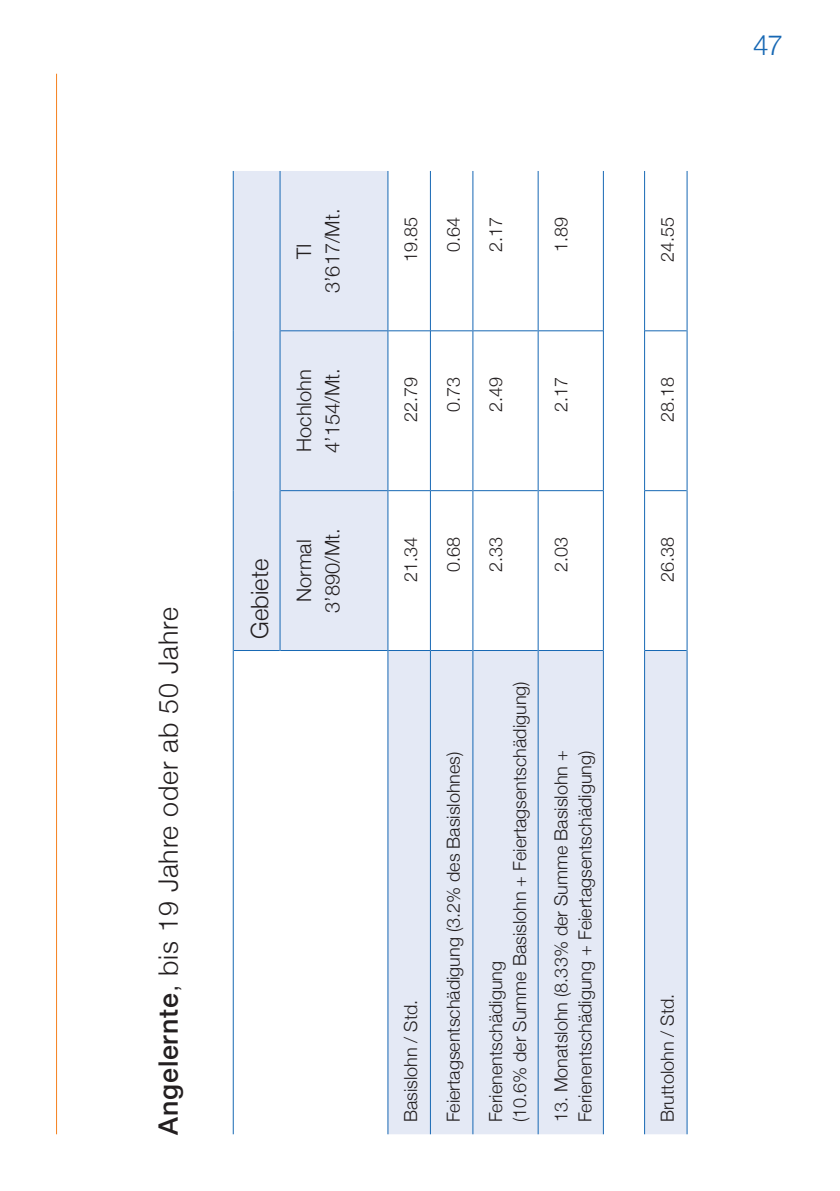
<style>
.page{position:relative;width:840px;height:1191px;background:#fff}
.page>*{position:absolute;margin:0;border:0;box-sizing:border-box;transform-origin:0 0}
.t1{font:300 28px "Helvetica Neue";color:#1768b4}
.t2{font:300 26.8px "Helvetica Neue";letter-spacing:.03em;color:#231f20}
.t3{font:300 23.8px "Helvetica Neue";color:#231f20}
.t4{font:300 20px/28px "Helvetica Neue";color:#231f20;text-align:center}
.t5{font:300 18px/24px "Helvetica Neue";color:#231f20}
.s1{font-weight:500}
</style>
<div class="page">
<hr style="left:56px;top:74px;width:1px;height:1060px;background:#f58220">
<svg style="left:234px;top:171px;width:452px;height:963px"></svg>
<hr style="left:233px;top:650px;width:1px;height:484px;background:#1768b4">
<hr style="left:233px;top:490px;width:1px;height:160px;background:#1768b4">
<hr style="left:233px;top:650px;width:46px;height:1px;background:#1768b4">
<hr style="left:233px;top:331px;width:1px;height:159px;background:#1768b4">
<hr style="left:233px;top:171px;width:1px;height:160px;background:#1768b4">
<hr style="left:279px;top:490px;width:1px;height:161px;background:#1768b4">
<hr style="left:280px;top:650px;width:107px;height:1px;background:#1768b4">
<hr style="left:279px;top:331px;width:1px;height:159px;background:#1768b4">
<hr style="left:279px;top:171px;width:1px;height:160px;background:#1768b4">
<hr style="left:280px;top:330px;width:107px;height:1px;background:#1768b4">
<hr style="left:280px;top:490px;width:107px;height:1px;background:#1768b4">
<hr style="left:387px;top:650px;width:1px;height:484px;background:#1768b4">
<hr style="left:387px;top:490px;width:1px;height:160px;background:#1768b4">
<hr style="left:387px;top:331px;width:1px;height:159px;background:#1768b4">
<hr style="left:388px;top:490px;width:41px;height:1px;background:#1768b4">
<hr style="left:387px;top:171px;width:1px;height:160px;background:#1768b4">
<hr style="left:430px;top:490px;width:42px;height:1px;background:#1768b4">
<hr style="left:472px;top:650px;width:1px;height:484px;background:#1768b4">
<hr style="left:472px;top:490px;width:1px;height:160px;background:#1768b4">
<hr style="left:472px;top:331px;width:1px;height:159px;background:#1768b4">
<hr style="left:473px;top:490px;width:64px;height:1px;background:#1768b4">
<hr style="left:472px;top:171px;width:1px;height:160px;background:#1768b4">
<hr style="left:538px;top:490px;width:64px;height:1px;background:#1768b4">
<hr style="left:602px;top:650px;width:1px;height:484px;background:#1768b4">
<hr style="left:602px;top:490px;width:1px;height:160px;background:#1768b4">
<hr style="left:602px;top:331px;width:1px;height:159px;background:#1768b4">
<hr style="left:602px;top:171px;width:1px;height:160px;background:#1768b4">
<hr style="left:644px;top:490px;width:42px;height:1px;background:#1768b4">
<hr style="left:388px;top:650px;width:41px;height:1px;background:#1768b4">
<hr style="left:388px;top:330px;width:41px;height:1px;background:#1768b4">
<hr style="left:429px;top:650px;width:1px;height:484px;background:#1768b4">
<hr style="left:429px;top:490px;width:1px;height:160px;background:#1768b4">
<hr style="left:430px;top:650px;width:42px;height:1px;background:#1768b4">
<hr style="left:429px;top:331px;width:1px;height:159px;background:#1768b4">
<hr style="left:429px;top:171px;width:1px;height:160px;background:#1768b4">
<hr style="left:430px;top:330px;width:42px;height:1px;background:#1768b4">
<hr style="left:473px;top:650px;width:64px;height:1px;background:#1768b4">
<hr style="left:473px;top:330px;width:64px;height:1px;background:#1768b4">
<hr style="left:537px;top:650px;width:1px;height:484px;background:#1768b4">
<hr style="left:537px;top:490px;width:1px;height:160px;background:#1768b4">
<hr style="left:538px;top:650px;width:64px;height:1px;background:#1768b4">
<hr style="left:537px;top:331px;width:1px;height:159px;background:#1768b4">
<hr style="left:537px;top:171px;width:1px;height:160px;background:#1768b4">
<hr style="left:538px;top:330px;width:64px;height:1px;background:#1768b4">
<hr style="left:643px;top:650px;width:1px;height:484px;background:#1768b4">
<hr style="left:643px;top:490px;width:1px;height:160px;background:#1768b4">
<hr style="left:644px;top:650px;width:42px;height:1px;background:#1768b4">
<hr style="left:643px;top:331px;width:1px;height:159px;background:#1768b4">
<hr style="left:643px;top:171px;width:1px;height:160px;background:#1768b4">
<hr style="left:644px;top:330px;width:42px;height:1px;background:#1768b4">
<hr style="left:686px;top:650px;width:1px;height:484px;background:#1768b4">
<hr style="left:686px;top:490px;width:1px;height:160px;background:#1768b4">
<hr style="left:686px;top:331px;width:1px;height:159px;background:#1768b4">
<hr style="left:686px;top:171px;width:1px;height:160px;background:#1768b4">
<h2 class="t2" style="left:147px;top:1134px;width:528px;rotate:-90deg"><span class="s1">Angelernte</span>, bis 19 Jahre oder ab 50 Jahre</h2>
<p class="t4" style="left:288px;top:293px;width:86px;rotate:-90deg">TI<br>3’617/Mt.</p>
<p class="t4" style="left:288px;top:453px;width:86px;text-align:left;rotate:-90deg">Hochlohn<br>4’154/Mt.</p>
<h3 class="t3" style="left:240px;top:638px;width:81px;rotate:-90deg">Gebiete</h3>
<p class="t4" style="left:288px;top:613px;width:86px;rotate:-90deg">Normal<br>3’890/Mt.</p>
<p class="t5" style="left:397px;top:262px;width:47px;rotate:-90deg">19.85</p>
<p class="t5" style="left:440px;top:252px;width:37px;rotate:-90deg">0.64</p>
<p class="t5" style="left:482px;top:252px;width:37px;rotate:-90deg">2.17</p>
<p class="t5" style="left:547px;top:252px;width:37px;rotate:-90deg">1.89</p>
<p class="t5" style="left:397px;top:422px;width:47px;rotate:-90deg">22.79</p>
<p class="t5" style="left:440px;top:412px;width:37px;rotate:-90deg">0.73</p>
<p class="t5" style="left:482px;top:412px;width:37px;rotate:-90deg">2.49</p>
<p class="t5" style="left:547px;top:412px;width:37px;rotate:-90deg">2.17</p>
<p class="t5" style="left:397px;top:581px;width:47px;rotate:-90deg">21.34</p>
<p class="t5" style="left:440px;top:571px;width:37px;rotate:-90deg">0.68</p>
<p class="t5" style="left:482px;top:571px;width:37px;rotate:-90deg">2.33</p>
<p class="t5" style="left:547px;top:571px;width:37px;rotate:-90deg">2.03</p>
<p class="t5" style="left:397px;top:1122px;width:124px;rotate:-90deg">Basislohn / Std.</p>
<p class="t5" style="left:440px;top:1122px;width:372px;rotate:-90deg">Feiertagsentschädigung (3.2% des Basislohnes)</p>
<p class="t5" style="left:482px;top:1122px;width:442px;rotate:-90deg">Ferienentschädigung<br>(10.6% der Summe Basislohn + Feiertagsentschädigung)</p>
<p class="t5" style="left:547px;top:1122px;width:374px;rotate:-90deg">13. Monatslohn (8.33% der Summe Basislohn +<br>Ferienentschädigung + Feiertagsentschädigung)</p>
<p class="t5" style="left:653px;top:262px;width:47px;rotate:-90deg">24.55</p>
<p class="t5" style="left:653px;top:422px;width:47px;rotate:-90deg">28.18</p>
<p class="t5" style="left:653px;top:581px;width:47px;rotate:-90deg">26.38</p>
<p class="t5" style="left:653px;top:1122px;width:130px;rotate:-90deg">Bruttolohn / Std.</p>
<h1 class="t1" style="left:752px;top:23px;width:32px">47</h1>
</div>
